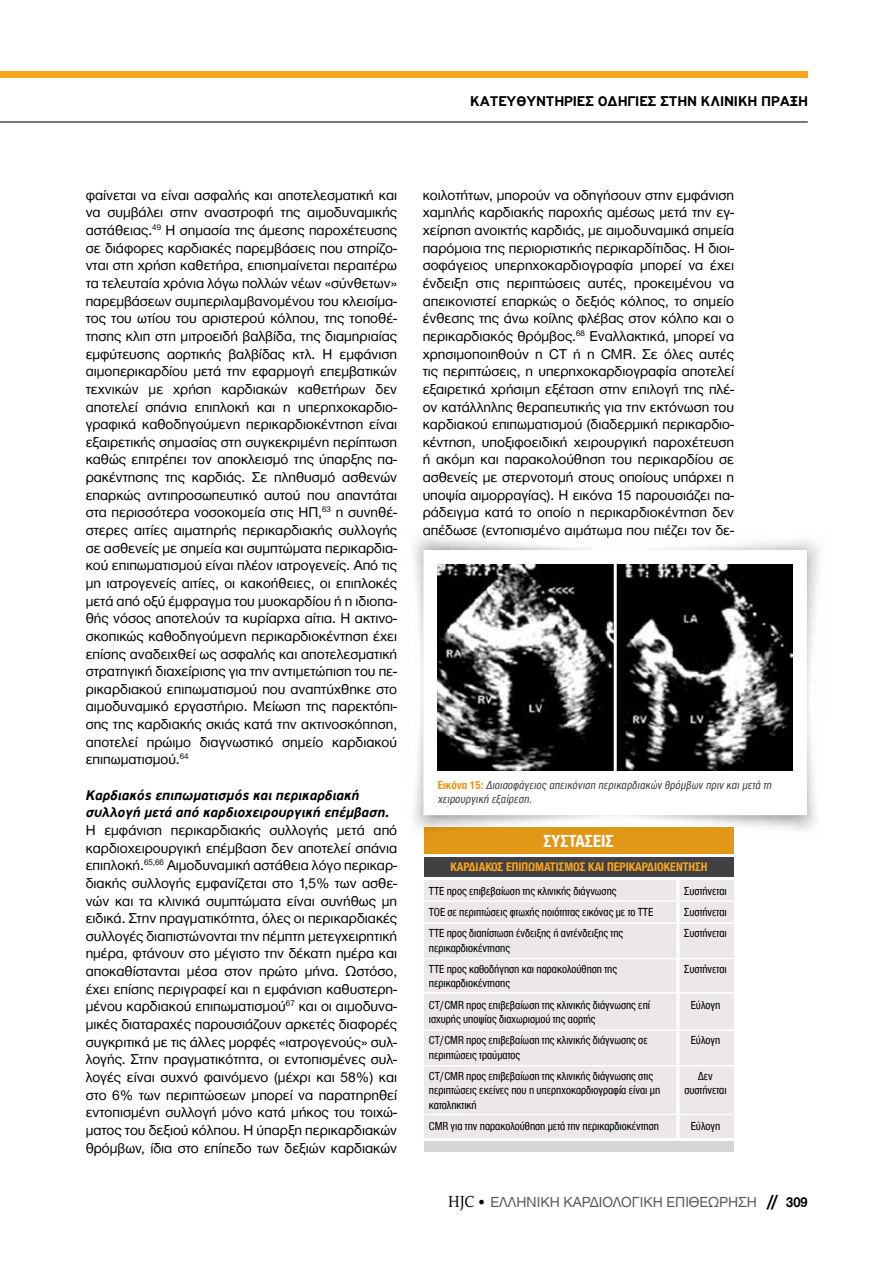
<style>
.page{position:relative;width:893px;height:1263px;background:#fff}
.page>*{position:absolute;margin:0;border:0;box-sizing:border-box;transform-origin:0 0}
.t1{font:700 condensed 18px "Helvetica Neue Greek";color:#fff}
.t2{font:15px "Helvetica Neue Greek";color:#58595b}
.t3{font:700 15px "PF Highway Gothic";color:#000}
.t4{font:14.7px/17.7px "Helvetica Neue Greek";color:#000;text-align:justify}
.t5{font:italic 700 14.7px/17.7px "PF Highway Gothic";color:#000}
.t6{font:700 condensed 12.75px "Helvetica Neue Greek";color:#faa61a}
.t7{font:condensed 12px/21.3px "Helvetica Neue Greek";color:#000}
.t8{font:italic condensed 12px/13.5px "Helvetica Neue Greek";color:#414042}
.s1{font-weight:700;font-style:normal;color:#e29717}
.s2{font-family:"PF Archive Pro";font-size:16.5px;color:#000}
.s3{color:#000}
.s4{font-family:"Futura TGR";font-weight:700;font-size:16.5px;color:#000}
.s5{font-weight:700;color:#000}
</style>
<div class="page">
<hr style="left:0;top:121px;width:808px;height:1px;background:#000">
<div style="left:0;top:72px;width:808px;height:6px;background:#faa61a"></div>
<div style="left:424px;top:880px;width:309px;height:258px;background:#ebe8e7"></div>
<div style="left:424px;top:857px;width:309px;height:20px;background:#414042"></div>
<div style="left:424px;top:1141px;width:309px;height:11px;background:#d8d6d5"></div>
<div style="left:424px;top:827px;width:309px;height:27px;background:#e29717"></div>
<hr style="left:424px;top:900px;width:310px;height:2px;background:#fff">
<hr style="left:424px;top:922px;width:310px;height:2px;background:#fff">
<hr style="left:424px;top:958px;width:310px;height:1px;background:#fff">
<hr style="left:424px;top:992px;width:310px;height:1px;background:#fff">
<hr style="left:424px;top:1029px;width:310px;height:2px;background:#fff">
<hr style="left:424px;top:1065px;width:310px;height:1px;background:#fff">
<hr style="left:424px;top:1114px;width:310px;height:1px;background:#fff">
<hr style="left:676px;top:878px;width:3px;height:261px;background:#fff">
<img style="left:611px;top:652px;width:205px;height:186px">
<svg style="left:423px;top:550px;width:384px;height:265px"></svg>
<div style="left:568px;top:553px;width:152px;height:254px;background:#fff"></div>
<img style="left:438px;top:565px;width:355px;height:205px">
<hr style="left:614px;top:564px;width:3px;height:209px;background:#fff">
<p class="t3" style="left:470px;top:93px;width:75px">ΚΑΤΕΥΘΥΝΤΗΡΙΕΣ</p>
<p class="t3" style="left:598px;top:93px;width:10px">ΟΔΗΓΙΕΣ</p>
<p class="t3" style="left:660px;top:93px;width:10px">ΣΤΗΝ</p>
<p class="t3" style="left:701px;top:93px;width:28px">ΚΛΙΝΙΚΗ</p>
<p class="t3" style="left:761px;top:93px;width:46px">ΠΡΑΞΗ</p>
<p class="t4" style="left:86px;top:186px;width:313px">φαίνεται να είναι ασφαλής και αποτελεσματική και να συμβάλει στην αναστροφή της αιμοδυναμικής αστάθειας.<sup>49</sup> Η σημασία της άμεσης παροχέτευσης σε διάφορες καρδιακές παρεμβάσεις που στηρίζο&shy;νται στη χρήση καθετήρα, επισημαίνεται περαιτέρω τα τελευταία χρόνια λόγω πολλών νέων «σύνθετων» παρεμβάσεων συμπεριλαμβανομένου του κλεισίμα&shy;τος του ωτίου του αριστερού κόλπου, της τοποθέ&shy;τησης κλιπ στη μιτροειδή βαλβίδα, της διαμηριαίας εμφύτευσης αορτικής βαλβίδας κτλ. Η εμφάνιση αιμοπερικαρδίου μετά την εφαρμογή επεμβατικών τεχνικών με χρήση καρδιακών καθετήρων δεν αποτελεί σπάνια επιπλοκή και η υπερηχοκαρδιο&shy;γραφικά καθοδηγούμενη περικαρδιοκέντηση είναι εξαιρετικής σημασίας στη συγκεκριμένη περίπτωση καθώς επιτρέπει τον αποκλεισμό της ύπαρξης πα&shy;ρακέντησης της καρδιάς. Σε πληθυσμό ασθενών επαρκώς αντιπροσωπευτικό αυτού που απαντάται στα περισσότερα νοσοκομεία στις ΗΠ,<sup>63</sup> η συνηθέ&shy;στερες αιτίες αιματηρής περικαρδιακής συλλογής σε ασθενείς με σημεία και συμπτώματα περικαρδια&shy;κού επιπωματισμού είναι πλέον ιατρογενείς. Από τις μη ιατρογενείς αιτίες, οι κακοήθειες, οι επιπλοκές μετά από οξύ έμφραγμα του μυοκαρδίου ή η ιδιοπα&shy;θής νόσος αποτελούν τα κυρίαρχα αίτια. Η ακτινο&shy;σκοπικώς καθοδηγούμενη περικαρδιοκέντηση έχει επίσης αναδειχθεί ως ασφαλής και αποτελεσματική στρατηγική διαχείρισης για την αντιμετώπιση του πε&shy;ρικαρδιακού επιπωματισμού που αναπτύχθηκε στο αιμοδυναμικό εργαστήριο. Μείωση της παρεκτόπι&shy;σης της καρδιακής σκιάς κατά την ακτινοσκόπηση, αποτελεί πρώιμο διαγνωστικό σημείο καρδιακού επιπωματισμού.<sup>64</sup></p>
<p class="t5" style="left:86px;top:786px;width:305px">Καρδιακός επιπωματισμός και περικαρδιακή συλλογή μετά από καρδιοχειρουργική επέμβαση.</p>
<p class="t4" style="left:86px;top:821px;width:313px">Η εμφάνιση περικαρδιακής συλλογής μετά από καρδιοχειρουργική επέμβαση δεν αποτελεί σπάνια επιπλοκή.<sup>65,66</sup> Αιμοδυναμική αστάθεια λόγο περικαρ&shy;διακής συλλογής εμφανίζεται στο 1,5% των ασθε&shy;νών και τα κλινικά συμπτώματα είναι συνήθως μη ειδικά. Στην πραγματικότητα, όλες οι περικαρδιακές συλλογές διαπιστώνονται την πέμπτη μετεγχειρητική ημέρα, φτάνουν στο μέγιστο την δέκατη ημέρα και αποκαθίστανται μέσα στον πρώτο μήνα. Ωστόσο, έχει επίσης περιγραφεί και η εμφάνιση καθυστερη&shy;μένου καρδιακού επιπωματισμού<sup>67</sup> και οι αιμοδυνα&shy;μικές διαταραχές παρουσιάζουν αρκετές διαφορές συγκριτικά με τις άλλες μορφές «ιατρογενούς» συλ&shy;λογής. Στην πραγματικότητα, οι εντοπισμένες συλ&shy;λογές είναι συχνό φαινόμενο (μέχρι και 58%) και στο 6% των περιπτώσεων μπορεί να παρατηρηθεί εντοπισμένη συλλογή μόνο κατά μήκος του τοιχώ&shy;ματος του δεξιού κόλπου. Η ύπαρξη περικαρδιακών θρόμβων, ίδια στο επίπεδο των δεξιών καρδιακών</p>
<p class="t4" style="left:423px;top:186px;width:313px">κοιλοτήτων, μπορούν να οδηγήσουν στην εμφάνιση χαμηλής καρδιακής παροχής αμέσως μετά την εγ&shy;χείρηση ανοικτής καρδιάς, με αιμοδυναμικά σημεία παρόμοια της περιοριστικής περικαρδίτιδας. Η διοι&shy;σοφάγειος υπερηχοκαρδιογραφία μπορεί να έχει ένδειξη στις περιπτώσεις αυτές, προκειμένου να απεικονιστεί επαρκώς ο δεξιός κόλπος, το σημείο ένθεσης της άνω κοίλης φλέβας στον κόλπο και ο περικαρδιακός θρόμβος.<sup>68</sup> Εναλλακτικά, μπορεί να χρησιμοποιηθούν η CT ή η CMR. Σε όλες αυτές τις περιπτώσεις, η υπερηχοκαρδιογραφία αποτελεί εξαιρετικά χρήσιμη εξέταση στην επιλογή της πλέ&shy;ον κατάλληλης θεραπευτικής για την εκτόνωση του καρδιακού επιπωματισμού (διαδερμική περικαρδιο&shy;κέντηση, υποξιφοειδική χειρουργική παροχέτευση ή ακόμη και παρακολούθηση του περικαρδίου σε ασθενείς με στερνοτομή στους οποίους υπάρχει η υποψία αιμορραγίας). Η εικόνα 15 παρουσιάζει πα&shy;ράδειγμα κατά το οποίο η περικαρδιοκέντηση δεν απέδωσε (εντοπισμένο αιμάτωμα που πιέζει τον δε-</p>
<p class="t8" style="left:438px;top:778px;width:337px"><span class="s1">Εικόνα 15:</span> Διοισοφάγειος απεικόνιση περικαρδιακών θρόμβων πριν και μετά τη χειρουργική εξαίρεση.</p>
<p class="t1" style="left:543px;top:832px;width:10px">ΣΥΣΤΑΣ</p>
<p class="t1" style="left:593px;top:832px;width:15px">ΕΙΣ</p>
<p class="t6" style="left:450px;top:860px;width:259px">Καρδιακός επ ιπωματισμός και περικαρδιοκέντηση</p>
<p class="t7" style="left:429px;top:880px;width:226px">ΤΤΕ προς επιβεβαίωση της κλινικής διάγνωσης<br>ΤΟΕ σε περιπτώσεις φτωχής ποιότητας εικόνας με το ΤΤΕ<br>ΤΤΕ προς διαπίστωση ένδειξης ή αντένδειξης της</p>
<p class="t7" style="left:429px;top:937px;width:190px">περικαρδιοκέντησης<br>ΤΤΕ προς καθοδήγηση και παρακολούθηση της</p>
<p class="t7" style="left:429px;top:973px;width:223px">περικαρδιοκέντησης<br>CT/CMR προς επιβεβαίωση της κλινικής διάγνωσης επί</p>
<p class="t7" style="left:429px;top:1008px;width:220px">ισχυρής υποψίας διαχωρισμού της αορτής<br>CT/CMR προς επιβεβαίωση της κλινικής διάγνωσης σε</p>
<p class="t7" style="left:429px;top:1044px;width:226px">περιπτώσεις τραύματος<br>CT/CMR προς επιβεβαίωση της κλινικής διάγνωσης στις</p>
<p class="t7" style="left:429px;top:1083px;width:233px;line-height:14.4px">περιπτώσεις εκείνες που η υπερηχοκαρδιογραφία είναι μη καταληκτική</p>
<p class="t7" style="left:429px;top:1115px;width:232px">CMR για την παρακολούθηση μετά την περικαρδιοκέντηση</p>
<p class="t7" style="left:684px;top:880px;width:44px;text-align:justify">Συστήνεται Συστήνεται Συστήνεται</p>
<p class="t7" style="left:684px;top:958px;width:44px">Συστήνεται</p>
<p class="t7" style="left:691px;top:994px;width:31px">Εύλογη</p>
<p class="t7" style="left:691px;top:1030px;width:31px">Εύλογη</p>
<p class="t7" style="left:684px;top:1069px;width:44px;line-height:14.4px;text-align:center">Δεν συστήνεται</p>
<p class="t7" style="left:691px;top:1115px;width:31px">Εύλογη</p>
<p class="t2" style="left:448px;top:1194px;width:361px"><span class="s2">HJC</span> <span class="s3">•</span> EΛΛΗΝΙΚΗ ΚΑΡΔΙΟΛΟΓΙΚΗ ΕΠΙΘΕΩΡΗΣΗ <span class="s4">//</span> <span class="s5">309</span></p>
</div>
